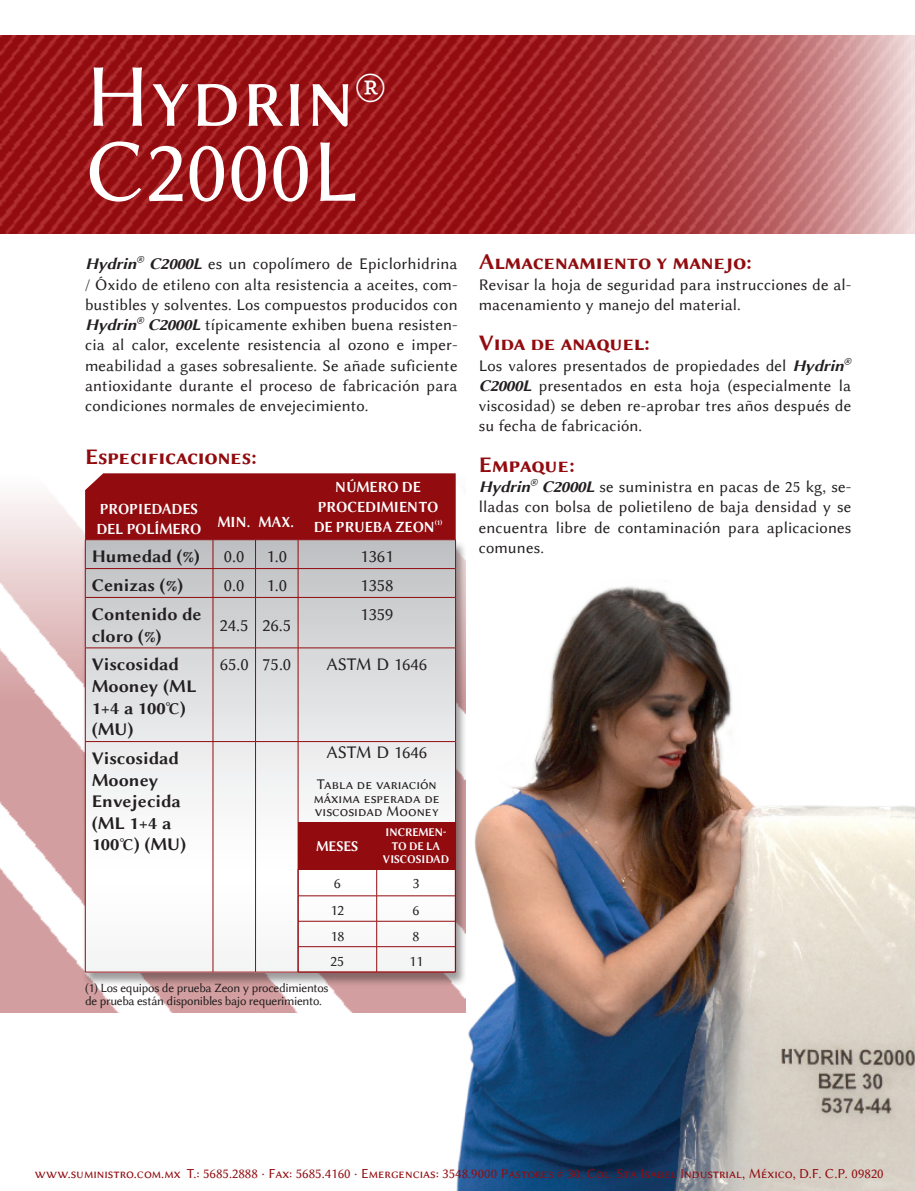
<style>
.page{position:relative;width:915px;height:1191px;background:#fff}
.page>*{position:absolute;margin:0;border:0;box-sizing:border-box;transform-origin:0 0}
.t1{font:90px "Lin Biolinum Capitals";color:#fff}
.t2{font:22.5px "Lin Biolinum Capitals B";letter-spacing:-.01em;color:#910b0f}
.t3{font:18px/21.6px "Lin Biolinum B";color:#231f20}
.t4{font:18px "Lin Biolinum";color:#231f20}
.t5{font:16.5px/20.2px "Lin Biolinum";letter-spacing:.01em;color:#231f20;text-align:justify}
.Cuerpo_de_texto{font:15.75px/20.2px "Lin Biolinum B";letter-spacing:-.01em;color:#fff;scale:.9 1}
.t6{font:15px/13.5px "Lin Biolinum";color:#231f20}
.Cuerpo_de_texto-2{font:15px "Lin Biolinum B";letter-spacing:-.01em;color:#fff;scale:.9 1}
.t7{font:13.95px "Lin Biolinum Capitals";color:#910b0f}
.pie_de_tablas{font:12.75px/13.5px "Lin Biolinum";letter-spacing:-.025em;color:#231f20}
.Cuerpo_de_texto-3{font:12px/13.5px "Lin Biolinum B";letter-spacing:-.01em;color:#fff;text-align:center;scale:.9 1}
.Cuerpo_de_texto-4{font:7.5px "Lin Biolinum B";color:#fff;scale:.9 1}
.s1{font-family:"Lin Biolinum B";font-style:italic}
</style>
<div class="page">
<img style="left:1px;top:35px;width:913px;height:199px">
<img style="left:0;top:497px;width:439px;height:515px">
<div style="left:81px;top:539px;width:385px;height:447px;background:#231f20;opacity:.45"></div>
<svg style="left:86px;top:598px;width:353px;height:373px"></svg>
<div style="left:298px;top:822px;width:157px;height:47px;background:#910b0f"></div>
<img style="left:439px;top:566px;width:475px;height:625px">
<hr style="left:85px;top:971px;width:128px;height:1px;background:#910b0f">
<hr style="left:213px;top:971px;width:42px;height:1px;background:#910b0f">
<hr style="left:255px;top:971px;width:43px;height:1px;background:#910b0f">
<hr style="left:85px;top:597px;width:1px;height:50px;background:#910b0f">
<hr style="left:85px;top:597px;width:128px;height:1px;background:#910b0f">
<hr style="left:213px;top:597px;width:1px;height:50px;background:#910b0f">
<hr style="left:213px;top:597px;width:42px;height:1px;background:#910b0f">
<hr style="left:255px;top:597px;width:1px;height:50px;background:#910b0f">
<hr style="left:255px;top:597px;width:43px;height:1px;background:#910b0f">
<hr style="left:298px;top:597px;width:1px;height:50px;background:#910b0f">
<svg style="left:85px;top:473px;width:371px;height:124px;background:#a85f62"></svg>
<hr style="left:455px;top:597px;width:1px;height:50px;background:#910b0f">
<hr style="left:298px;top:568px;width:157px;height:1px;background:#910b0f">
<hr style="left:298px;top:597px;width:157px;height:1px;background:#910b0f">
<hr style="left:85px;top:648px;width:1px;height:93px;background:#910b0f">
<hr style="left:85px;top:647px;width:128px;height:1px;background:#910b0f">
<hr style="left:213px;top:648px;width:1px;height:93px;background:#910b0f">
<hr style="left:213px;top:647px;width:42px;height:1px;background:#910b0f">
<hr style="left:255px;top:648px;width:1px;height:93px;background:#910b0f">
<hr style="left:255px;top:647px;width:43px;height:1px;background:#910b0f">
<hr style="left:298px;top:648px;width:1px;height:93px;background:#910b0f">
<hr style="left:298px;top:647px;width:157px;height:1px;background:#910b0f">
<hr style="left:455px;top:648px;width:1px;height:93px;background:#910b0f">
<hr style="left:85px;top:741px;width:1px;height:231px;background:#910b0f">
<hr style="left:85px;top:741px;width:128px;height:1px;background:#910b0f">
<hr style="left:213px;top:741px;width:1px;height:231px;background:#910b0f">
<hr style="left:213px;top:741px;width:42px;height:1px;background:#910b0f">
<hr style="left:255px;top:741px;width:1px;height:231px;background:#910b0f">
<hr style="left:255px;top:741px;width:43px;height:1px;background:#910b0f">
<hr style="left:298px;top:741px;width:1px;height:231px;background:#910b0f">
<hr style="left:298px;top:741px;width:157px;height:1px;background:#910b0f">
<hr style="left:455px;top:741px;width:1px;height:231px;background:#910b0f">
<hr style="left:298px;top:971px;width:78px;height:1px;background:#910b0f">
<hr style="left:376px;top:971px;width:79px;height:1px;background:#910b0f">
<hr style="left:298px;top:895px;width:78px;height:1px;background:#910b0f">
<hr style="left:376px;top:895px;width:79px;height:1px;background:#910b0f">
<hr style="left:298px;top:921px;width:78px;height:1px;background:#910b0f">
<hr style="left:376px;top:921px;width:79px;height:1px;background:#910b0f">
<svg style="left:298px;top:870px;width:1px;height:102px"></svg>
<hr style="left:298px;top:946px;width:78px;height:1px;background:#910b0f">
<svg style="left:376px;top:869px;width:1px;height:103px"></svg>
<hr style="left:376px;top:946px;width:79px;height:1px;background:#910b0f">
<p class="t1" style="left:85px;top:45px;width:302px">Hydrin<sup>®</sup></p>
<p class="t1" style="left:85px;top:120px;width:274px">C2000L</p>
<p class="t5" style="left:85px;top:254px;width:374px"><span class="s1">Hydrin</span><sup>®</sup> <span class="s1">C2000L</span>es un copolímero de Epiclorhidrina / Óxido de etileno con alta resistencia a aceites, com&shy;bustibles y solventes. Los compuestos producidos con <span class="s1">Hydrin</span><sup>®</sup> <span class="s1">C2000L</span>típicamente exhiben buena resisten&shy;cia al calor, excelente resistencia al ozono e imper&shy;meabilidad a gases sobresaliente. Se añade suficiente antioxidante durante el proceso de fabricación para condiciones normales de envejecimiento.</p>
<p class="t2" style="left:478px;top:246px;width:274px">Almacenamiento y manejo:</p>
<p class="t5" style="left:478px;top:274px;width:374px">Revisar la hoja de seguridad para instrucciones de al&shy;macenamiento y manejo del material.</p>
<p class="t2" style="left:478px;top:327px;width:172px">Vida de anaquel:</p>
<p class="t5" style="left:478px;top:355px;width:377px;text-align:left">Los valores presentados de propiedades del <span class="s1">Hydrin</span><sup>® </sup><span class="s1">C2000L</span> presentados en esta hoja (especialmente la viscosidad) se deben re-aprobar tres años después de su fecha de fabricación.</p>
<p class="t2" style="left:478px;top:449px;width:97px">Empaque:</p>
<p class="t5" style="left:478px;top:477px;width:374px"><span class="s1">Hydrin</span><sup>®</sup> <span class="s1">C2000L</span>se suministra en pacas de 25 kg, se&shy;lladas con bolsa de polietileno de baja densidad y se encuentra libre de contaminación para aplicaciones comunes.</p>
<p class="t2" style="left:85px;top:441px;width:173px">Especificaciones:</p>
<p class="Cuerpo_de_texto" style="left:96px;top:498px;width:118px">PROPIEDADES<br>DEL POLÍMERO</p>
<p class="Cuerpo_de_texto" style="left:335px;top:475px;width:97px">NÚMERO DE</p>
<p class="Cuerpo_de_texto" style="left:317px;top:495px;width:136px">PROCEDIMIENTO</p>
<p class="Cuerpo_de_texto" style="left:313px;top:516px;width:136px">DE PRUEBA ZEON</p>
<p class="Cuerpo_de_texto-4" style="left:434px;top:517px;width:10px">(1)</p>
<p class="Cuerpo_de_texto" style="left:217px;top:511px;width:38px">MIN.</p>
<p class="Cuerpo_de_texto" style="left:258px;top:511px;width:41px">MAX.</p>
<p class="t3" style="left:92px;top:544px;width:110px">Humedad (%)</p>
<p class="t4" style="left:224px;top:546px;width:22px">0.0</p>
<p class="t4" style="left:266px;top:546px;width:22px">1.0</p>
<p class="t4" style="left:360px;top:546px;width:35px">1361</p>
<p class="t3" style="left:92px;top:573px;width:93px">Cenizas (%)</p>
<p class="t4" style="left:224px;top:575px;width:22px">0.0</p>
<p class="t4" style="left:266px;top:575px;width:22px">1.0</p>
<p class="t4" style="left:360px;top:575px;width:35px">1358</p>
<p class="t3" style="left:92px;top:602px;width:111px">Contenido de cloro (%)</p>
<p class="t4" style="left:360px;top:604px;width:35px">1359</p>
<p class="t4" style="left:220px;top:614px;width:30px">24.5</p>
<p class="t4" style="left:262px;top:614px;width:30px">26.5</p>
<p class="t3" style="left:92px;top:652px;width:106px">Viscosidad<br>Mooney (ML<br>1+4 a 100°C) (MU)</p>
<p class="t4" style="left:220px;top:654px;width:31px">65.0</p>
<p class="t4" style="left:262px;top:654px;width:31px">75.0</p>
<p class="t4" style="left:326px;top:654px;width:102px">ASTM D 1646</p>
<p class="t3" style="left:92px;top:746px;width:91px">Viscosidad<br>Mooney<br>Envejecida</p>
<p class="t3" style="left:92px;top:811px;width:96px">(ML 1+4 a<br>100°C) (MU)</p>
<p class="t4" style="left:326px;top:742px;width:102px">ASTM D 1646</p>
<p class="t6" style="left:313px;top:778px;width:128px">Tabla de variación máxima esperada de viscosidad Mooney</p>
<p class="Cuerpo_de_texto-2" style="left:316px;top:835px;width:49px">MESES</p>
<p class="Cuerpo_de_texto-3" style="left:383px;top:824px;width:75px">INCREMEN-<br>TO DE LA<br>VISCOSIDAD</p>
<p class="t6" style="left:334px;top:877px;width:8px">6</p>
<p class="t6" style="left:412px;top:877px;width:8px">3</p>
<p class="t6" style="left:330px;top:903px;width:15px">12</p>
<p class="t6" style="left:412px;top:903px;width:8px">6</p>
<p class="t6" style="left:330px;top:929px;width:15px">18</p>
<p class="t6" style="left:412px;top:929px;width:8px">8</p>
<p class="t6" style="left:330px;top:954px;width:15px">25</p>
<p class="t6" style="left:409px;top:954px;width:15px">11</p>
<p class="pie_de_tablas" style="left:85px;top:980px;width:245px">(1) Los equipos de prueba Zeon y procedimientos de prueba están disponibles bajo requerimiento.</p>
<p class="t7" style="left:35px;top:1166px;width:849px">www.suministro.com.mx T.: 5685.2888 · Fax: 5685.4160 · Emergencias: 3548.9000 Pastores # 30, Col. Sta Isabel Industrial, México, D.F. C.P. 09820</p>
</div>
